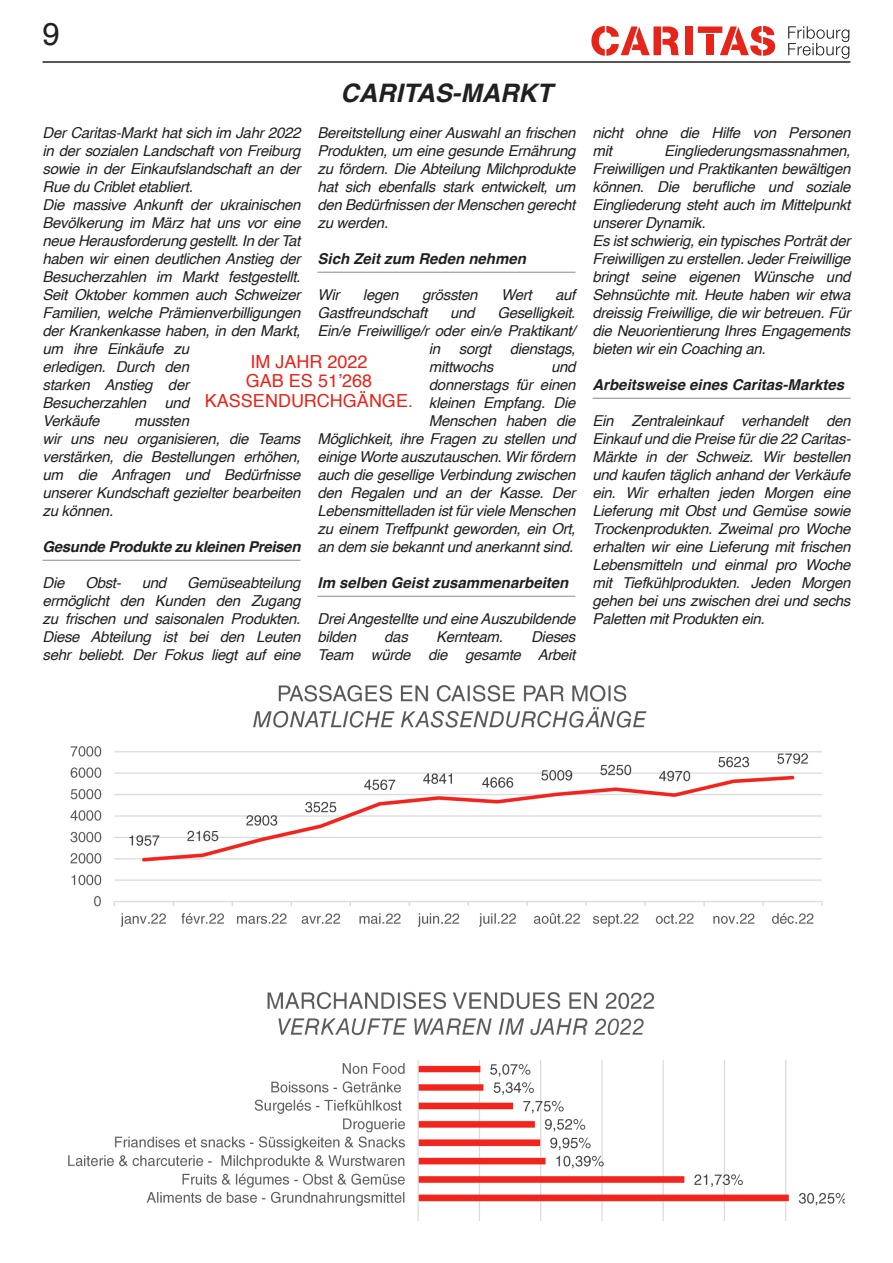
<style>
.page{position:relative;width:893px;height:1263px;background:#fff}
.page>*{position:absolute;margin:0;border:0;box-sizing:border-box;transform-origin:0 0}
.t1{font:31.5px "Helvetica";color:#231f20}
.t2{font:italic 700 25.5px "Helvetica";color:#231f20}
.t3{font:18px/19.5px "Helvetica";color:#e72419;text-align:center}
.t4{font:italic 15px/18px "Helvetica";letter-spacing:-.02em;color:#231f20}
.t5{font:italic 700 15px "Helvetica";color:#231f20}
.t6{font:italic 700 15px "Helvetica";letter-spacing:-.02em;color:#231f20}
</style>
<div class="page">
<svg style="left:788px;top:26px;width:61px;height:33px"></svg>
<div style="left:685px;top:26px;width:8px;height:29px;background:#e72419"></div>
<svg style="left:591px;top:26px;width:88px;height:30px"></svg>
<svg style="left:698px;top:26px;width:77px;height:30px"></svg>
<hr style="left:43px;top:61px;width:807px;height:2px;background:#231f20">
<hr style="left:43px;top:560px;width:257px;height:1px;background:#95979a">
<hr style="left:317px;top:272px;width:258px;height:1px;background:#95979a">
<hr style="left:317px;top:596px;width:258px;height:1px;background:#95979a">
<hr style="left:592px;top:398px;width:258px;height:1px;background:#95979a">
<img style="left:68px;top:992px;width:777px;height:228px">
<img style="left:70px;top:685px;width:753px;height:242px">
<h1 class="t1" style="left:43px;top:10px;width:19px">9</h1>
<h2 class="t2" style="left:340px;top:78px;width:213px">CARITAS-MARKT</h2>
<p class="t4" style="left:43px;top:124px;width:259px">Der Caritas-Markt hat sich im Jahr 2022 in der sozialen Landschaft von Freiburg sowie in der Einkaufslandschaft an der<br>Rue du Criblet etabliert.<br>Die massive Ankunft der ukrainischen<br>Bevölkerung im März hat uns vor eine neue Herausforderung gestellt. In der Tat haben wir einen deutlichen Anstieg der<br>Besucherzahlen im Markt festgestellt.<br>Seit Oktober kommen auch Schweizer<br>Familien, welche Prämienverbilligungen der Krankenkasse haben, in den Markt, um ihre Einkäufe zu<br>erledigen. Durch den<br>starken Anstieg der<br>Besucherzahlen und<br>Verkäufe</p>
<p class="t4" style="left:317px;top:124px;width:259px;text-align:justify">Bereitstellung einer Auswahl an frischen Produkten, um eine gesunde Ernährung zu fördern. Die Abteilung Milchprodukte hat sich ebenfalls stark entwickelt, um den Bedürfnissen der Menschen gerecht zu werden.</p>
<p class="t5" style="left:317px;top:250px;width:210px">Sich Zeit zum Reden nehmen</p>
<p class="t4" style="left:317px;top:286px;width:23px">Wir</p>
<p class="t4" style="left:363px;top:286px;width:37px">legen</p>
<p class="t4" style="left:422px;top:286px;width:57px">grössten</p>
<p class="t4" style="left:501px;top:286px;width:32px">Wert</p>
<p class="t4" style="left:555px;top:286px;width:22px">auf</p>
<p class="t4" style="left:317px;top:304px;width:111px">Gastfreundschaft</p>
<p class="t4" style="left:450px;top:304px;width:26px">und</p>
<p class="t4" style="left:497px;top:304px;width:80px">Geselligkeit.</p>
<p class="t4" style="left:317px;top:322px;width:259px">Ein/e Freiwillige/r oder ein/e Praktikant/</p>
<p class="t4" style="left:429px;top:340px;width:148px">in sorgt dienstags,</p>
<p class="t4" style="left:429px;top:358px;width:66px">mittwochs</p>
<p class="t3" style="left:205px;top:352px;width:210px">IM JAHR 2022<br>GAB ES 51’268<br>KASSENDURCHGÄNGE.</p>
<p class="t4" style="left:317px;top:358px;width:259px;text-align:right">und<br>donnerstags für einen<br>kleinen Empfang. Die<br>Menschen haben die<br>Möglichkeit, ihre Fragen zu stellen und einige Worte auszutauschen. Wir fördern auch die gesellige Verbindung zwischen den Regalen und an der Kasse. Der<br>Lebensmittelladen ist für viele Menschen zu einem Treffpunkt geworden, ein Ort, an dem sie bekannt und anerkannt sind.</p>
<p class="t5" style="left:317px;top:574px;width:252px">Im selben Geist zusammenarbeiten</p>
<p class="t4" style="left:317px;top:610px;width:259px">Drei Angestellte und eine Auszubildende bilden</p>
<p class="t4" style="left:43px;top:412px;width:259px;text-indent:92px">mussten<br>wir uns neu organisieren, die Teams verstärken, die Bestellungen erhöhen, um die Anfragen und Bedürfnisse unserer Kundschaft gezielter bearbeiten zu können.</p>
<p class="t6" style="left:43px;top:538px;width:259px">Gesunde Produkte zu kleinen Preisen</p>
<p class="t4" style="left:43px;top:574px;width:23px">Die</p>
<p class="t4" style="left:85px;top:574px;width:37px">Obst-</p>
<p class="t4" style="left:142px;top:574px;width:26px">und</p>
<p class="t4" style="left:43px;top:574px;width:259px;text-align:justify;text-indent:145px">Gemüseabteilung ermöglicht den Kunden den Zugang zu frischen und saisonalen Produkten.<br>Diese Abteilung ist bei den Leuten sehr beliebt. Der Fokus liegt auf eine</p>
<p class="t4" style="left:384px;top:628px;width:25px">das</p>
<p class="t4" style="left:436px;top:628px;width:68px">Kernteam.</p>
<p class="t4" style="left:317px;top:628px;width:259px;text-align:right">Dieses<br>Team würde die gesamte Arbeit</p>
<p class="t4" style="left:592px;top:124px;width:259px">nicht ohne die Hilfe von Personen mit</p>
<p class="t4" style="left:592px;top:142px;width:259px;text-indent:72px">Eingliederungsmassnahmen, Freiwilligen und Praktikanten bewältigen können. Die berufliche und soziale Eingliederung steht auch im Mittelpunkt unserer Dynamik.<br>Es ist schwierig, ein typisches Porträt der Freiwilligen zu erstellen. Jeder Freiwillige bringt seine eigenen Wünsche und Sehnsüchte mit. Heute haben wir etwa dreissig Freiwillige, die wir betreuen. Für die Neuorientierung Ihres Engagements bieten wir ein Coaching an.</p>
<p class="t5" style="left:592px;top:376px;width:253px">Arbeitsweise eines Caritas-Marktes</p>
<p class="t4" style="left:592px;top:412px;width:260px;text-align:justify">Ein Zentraleinkauf verhandelt den Einkauf und die Preise für die 22 Caritas-Märkte in der Schweiz. Wir bestellen und kaufen täglich anhand der Verkäufe ein. Wir erhalten jeden Morgen eine Lieferung mit Obst und Gemüse sowie Trockenprodukten. Zweimal pro Woche erhalten wir eine Lieferung mit frischen Lebensmitteln und einmal pro Woche mit Tiefkühlprodukten. Jeden Morgen gehen bei uns zwischen drei und sechs Paletten mit Produkten ein.</p>
</div>
